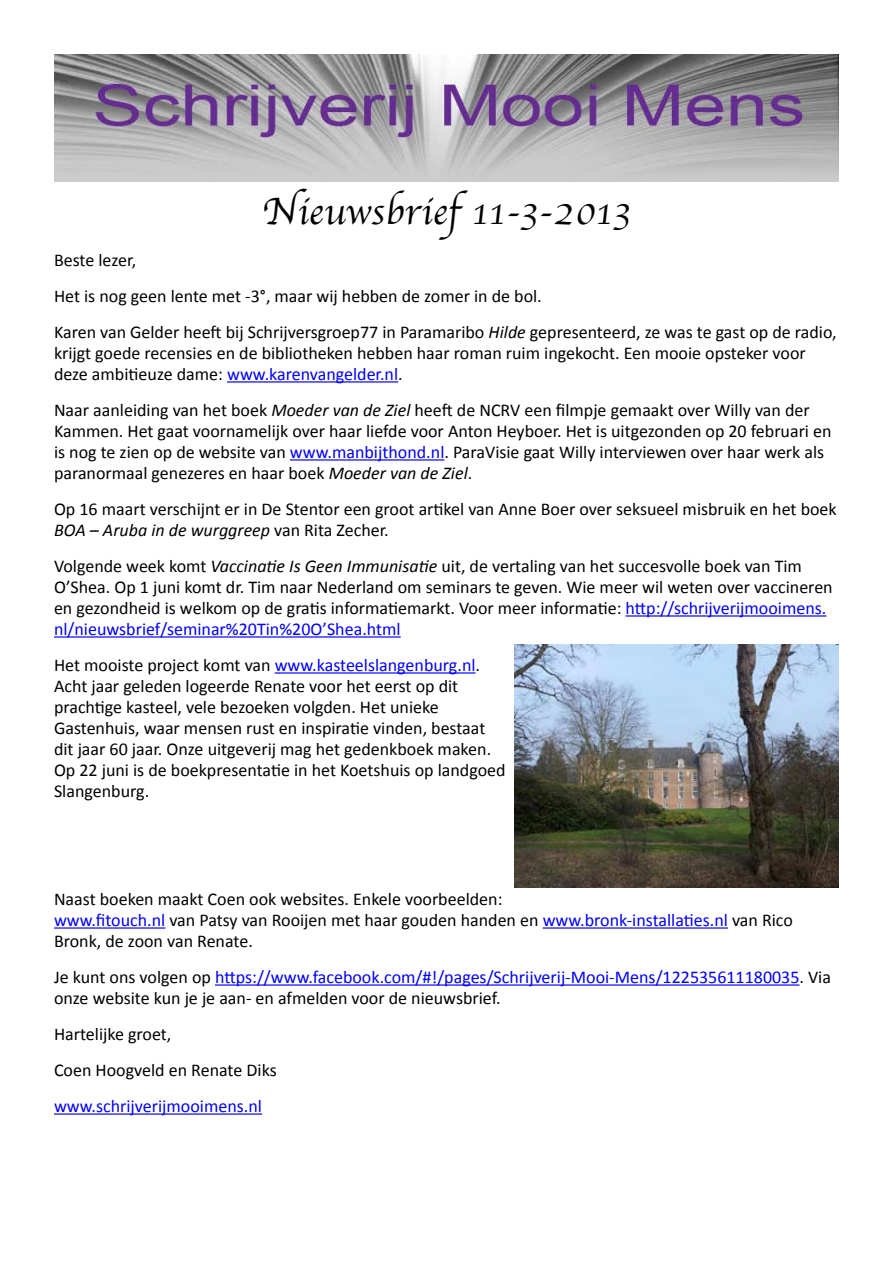
<style>
.page{position:relative;width:893px;height:1263px;background:#fff}
.page>*{position:absolute;margin:0;border:0;box-sizing:border-box;transform-origin:0 0}
.t1{font:39px "Apple Chancery";letter-spacing:.01em;color:#000}
.t2{font:18px/21px "Calibri";color:#000}
.t3{font:18px "Calibri";color:#00f}
.s1{font-style:italic}
.s2{color:#00f}
</style>
<div class="page">
<hr style="left:227px;top:381px;width:171px;height:2px;background:#00f">
<hr style="left:290px;top:459px;width:154px;height:2px;background:#00f">
<hr style="left:625px;top:615px;width:201px;height:2px;background:#00f">
<hr style="left:54px;top:636px;width:347px;height:2px;background:#00f">
<hr style="left:275px;top:672px;width:201px;height:2px;background:#00f">
<hr style="left:54px;top:927px;width:111px;height:2px;background:#00f">
<hr style="left:543px;top:927px;width:185px;height:2px;background:#00f">
<hr style="left:215px;top:984px;width:584px;height:2px;background:#00f">
<hr style="left:54px;top:1113px;width:208px;height:2px;background:#00f">
<img style="left:54px;top:54px;width:785px;height:128px">
<img style="left:515px;top:645px;width:324px;height:243px">
<h1 class="t1" style="left:262px;top:180px;width:370px">Nieuwsbrief 11-3-2013</h1>
<p class="t2" style="left:54px;top:241px;width:784px;line-height:36px">Beste lezer,<br>Het is nog geen lente met -3°, maar wij hebben de zomer in de bol.<br>Karen van Gelder heeft bij Schrijversgroep77 in Paramaribo <span class="s1">Hilde</span> gepresenteerd, ze was te gast op de radio,</p>
<p class="t2" style="left:54px;top:342px;width:753px">krijgt goede recensies en de bibliotheken hebben haar roman ruim ingekocht. Een mooie opsteker voor deze ambitieuze dame: <span class="s2">www.karenvangelder.nl</span>.</p>
<p class="t2" style="left:54px;top:399px;width:779px">Naar aanleiding van het boek <span class="s1">Moeder van de Ziel</span> heeft de NCRV een filmpje gemaakt over Willy van der Kammen. Het gaat voornamelijk over haar liefde voor Anton Heyboer. Het is uitgezonden op 20 februari en is nog te zien op de website van <span class="s2">www.manbijthond.nl</span>. ParaVisie gaat Willy interviewen over haar werk als paranormaal genezeres en haar boek <span class="s1">Moeder van de Ziel</span>.</p>
<p class="t2" style="left:54px;top:498px;width:784px">Op 16 maart verschijnt er in De Stentor een groot artikel van Anne Boer over seksueel misbruik en het boek<br><span class="s1">BOA – Aruba in de wurggreep</span> van Rita Zecher.</p>
<p class="t2" style="left:54px;top:555px;width:780px">Volgende week komt <span class="s1">Vaccinatie Is Geen Immunisatie</span> uit, de vertaling van het succesvolle boek van Tim O’Shea. Op 1 juni komt dr. Tim naar Nederland om seminars te geven. Wie meer wil weten over vaccineren en gezondheid is welkom op de gratis informatiemarkt. Voor meer informatie: <span class="s2">http://schrijverijmooimens. nl/nieuwsbrief/seminar%20Tin%20O’Shea.html</span></p>
<p class="t2" style="left:54px;top:654px;width:453px">Het mooiste project komt van <span class="s2">www.kasteelslangenburg.nl</span>.<br>Acht jaar geleden logeerde Renate voor het eerst op dit prachtige kasteel, vele bezoeken volgden. Het unieke Gastenhuis, waar mensen rust en inspiratie vinden, bestaat dit jaar 60 jaar. Onze uitgeverij mag het gedenkboek maken.<br>Op 22 juni is de boekpresentatie in het Koetshuis op landgoed Slangenburg.</p>
<p class="t2" style="left:54px;top:888px;width:740px">Naast boeken maakt Coen ook websites. Enkele voorbeelden:<br><span class="s2">www.fitouch.nl</span> van Patsy van Rooijen met haar gouden handen en <span class="s2">www.bronk-installaties.nl</span> van Rico<br>Bronk, de zoon van Renate.</p>
<p class="t2" style="left:54px;top:966px;width:778px">Je kunt ons volgen op <span class="s2">https://www.facebook.com/#!/pages/Schrijverij-Mooi-Mens/122535611180035</span>. Via onze website kun je je aan- en afmelden voor de nieuwsbrief.</p>
<p class="t2" style="left:54px;top:1015px;width:224px;line-height:36px">Hartelijke groet,<br>Coen Hoogveld en Renate Diks</p>
<p class="t3" style="left:54px;top:1095px;width:210px">www.schrijverijmooimens.nl</p>
</div>
